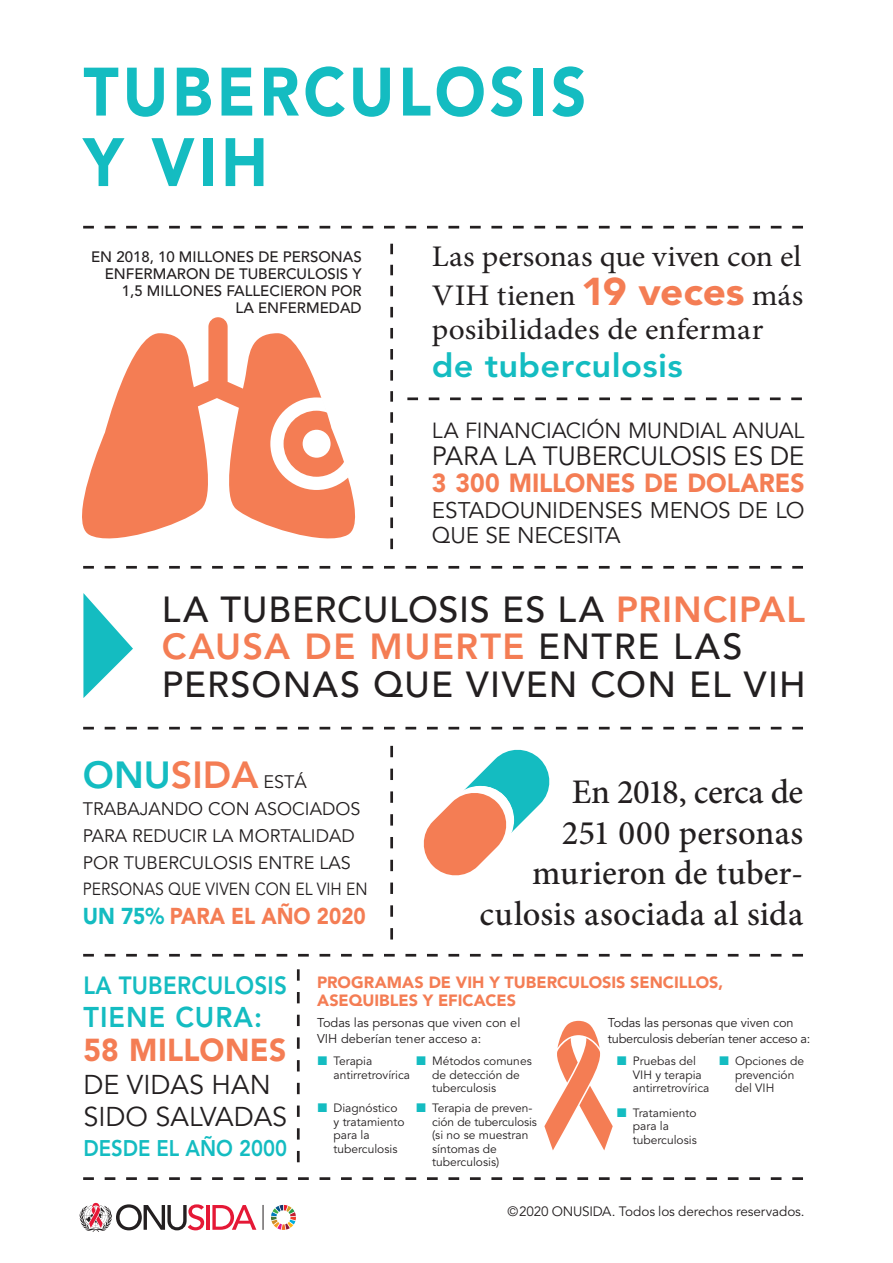
<style>
.page{position:relative;width:893px;height:1263px;background:#fff}
.page>*{position:absolute;margin:0;border:0;box-sizing:border-box;transform-origin:0 0}
.t1{font:900 67.65px/70.5px "Avenir";letter-spacing:.065em;color:#14bcc1;scale:.91 1}
.t2{font:800 37.5px "Avenir";color:#f47d54}
.t3{font:500 36px/37.5px "Avenir";letter-spacing:.025em;color:#231f20}
.t4{font:500 34.5px/40.5px "Minion Pro";color:#231f20;text-align:right}
.t5{font:800 32.85px "Avenir";letter-spacing:.01em;color:#14bcc1;scale:1.05 1}
.t6{font:900 31.5px "Avenir";letter-spacing:.01em;color:#f47d54;scale:.95 1}
.t7{font:30px/39px "Minion Pro";color:#231f20;scale:1.05 1}
.t8{font:800 28.35px "Avenir";letter-spacing:.04em;color:#14bcc1;scale:.95 1}
.t9{font:27px/31.5px "Avenir";color:#231f20}
.t10{font:26.25px "Avenir";letter-spacing:-.01em;color:#231f20}
.t11{font:900 25.95px "Avenir";letter-spacing:-.005em;color:#f47d54;scale:.95 1}
.t12{font:800 24.75px "Avenir";letter-spacing:.01em;color:#14bcc1;scale:.91 1}
.t13{font:900 22.8px "Avenir";color:#f47d54;scale:.9 1}
.t14{font:22.5px/25.5px "Avenir";letter-spacing:-.01em;color:#231f20}
.t15{font:800 22.5px "Avenir";color:#14bcc1;scale:.9 1}
.t16{font:21.75px "Avenir";letter-spacing:-.005em;color:#231f20}
.t17{font:18px/27px "Avenir";color:#231f20}
.t18{font:17.55px "Avenir";color:#231f20;scale:.9 1}
.t19{font:900 16.2px/18.8px "Avenir";color:#f47d54}
.t20{font:500 15px/17.1px "Avenir";color:#231f20;text-align:right}
.t21{font:13.5px "Avenir";letter-spacing:-.01em;color:#231f20}
.t22{font:12.75px/16.2px "Avenir";letter-spacing:-.01em;color:#231f20}
.t23{font:12px/13.5px "Avenir";color:#231f20}
.s1{font-family:"Avenir";font-weight:900;font-size:38.4px;color:#f47d54}
.s2{font-weight:800;color:#f47d54}
.s3{color:#14bcc1}
.s4{font-weight:400;font-size:18px;color:#231f20}
</style>
<div class="page">
<svg style="left:83px;top:226px;width:720px;height:3px"></svg>
<svg style="left:83px;top:1177px;width:720px;height:3px"></svg>
<svg style="left:390px;top:244px;width:3px;height:305px"></svg>
<svg style="left:297px;top:969px;width:3px;height:193px"></svg>
<svg style="left:82px;top:317px;width:274px;height:222px;fill:#f47d54"></svg>
<svg style="left:270px;top:397px;width:79px;height:93px"></svg>
<div style="left:303px;top:430px;width:28px;height:28px;background:#fff;border-radius:50%"></div>
<svg style="left:83px;top:593px;width:50px;height:105px"></svg>
<svg style="left:83px;top:954px;width:720px;height:2px"></svg>
<svg style="left:83px;top:566px;width:720px;height:3px"></svg>
<svg style="left:83px;top:727px;width:720px;height:2px"></svg>
<svg style="left:407px;top:397px;width:395px;height:3px"></svg>
<svg style="left:390px;top:746px;width:3px;height:193px"></svg>
<svg style="left:271px;top:1205px;width:25px;height:25px"></svg>
<svg style="left:263px;top:1205px;width:1px;height:25px"></svg>
<svg style="left:79px;top:1203px;width:125px;height:29px"></svg>
<hr style="left:206px;top:1205px;width:4px;height:25px;background:#e51836">
<svg style="left:212px;top:1205px;width:44px;height:25px"></svg>
<svg style="left:423px;top:749px;width:127px;height:127px"></svg>
<svg style="left:544px;top:1021px;width:69px;height:129px"></svg>
<h1 class="t1" style="left:83px;top:57px;width:554px">TUBERCULOSIS<br>Y VIH</h1>
<p class="t20" style="left:91px;top:249px;width:272px">EN 2018, 10 MILLONES DE PERSONAS<br>ENFERMARON DE TUBERCULOSIS Y<br>1,5 MILLONES FALLECIERON POR<br>LA ENFERMEDAD</p>
<h3 class="t7" style="left:432px;top:237px;width:355px">Las personas que viven con el<br>VIH tienen <span class="s1">19 veces</span> más</h3>
<h3 class="t7" style="left:432px;top:310px;width:317px">posibilidades de enfermar</h3>
<h3 class="t5" style="left:432px;top:346px;width:241px">de tuberculosis</h3>
<h3 class="t16" style="left:432px;top:418px;width:374px">LA FINANCIACIÓN MUNDIAL ANUAL</h3>
<h3 class="t10" style="left:432px;top:441px;width:374px">PARA LA TUBERCULOSIS ES DE</h3>
<h3 class="t11" style="left:432px;top:467px;width:394px">3 300 MILLONES DE DOLARES</h3>
<h3 class="t14" style="left:432px;top:498px;width:374px">ESTADOUNIDENSES MENOS DE LO<br>QUE SE NECESITA</h3>
<h3 class="t3" style="left:162px;top:591px;width:645px">LA TUBERCULOSIS ES LA <span class="s2">PRINCIPAL<br>CAUSA DE MUERTE</span> ENTRE LAS<br>PERSONAS QUE VIVEN CON EL VIH</h3>
<h2 class="t2" style="left:83px;top:753px;width:226px"><span class="s3">ONU</span>SIDA <span class="s4">ESTÁ</span></h2>
<h3 class="t17" style="left:83px;top:796px;width:279px">TRABAJANDO CON ASOCIADOS<br>PARA REDUCIR LA MORTALIDAD<br>POR TUBERCULOSIS ENTRE LAS</h3>
<h3 class="t18" style="left:83px;top:879px;width:318px">PERSONAS QUE VIVEN CON EL VIH EN</h3>
<h3 class="t13" style="left:83px;top:902px;width:316px"><span class="s3">UN 75%</span> PARA EL AÑO 2020</h3>
<h3 class="t4" style="left:479px;top:772px;width:325px">En 2018, cerca de<br>251 000 personas murieron de tuber&shy;culosis asociada al sida</h3>
<h3 class="t12" style="left:83px;top:971px;width:225px">LA TUBERCULOSIS</h3>
<h3 class="t8" style="left:83px;top:1000px;width:190px">TIENE CURA:</h3>
<h3 class="t6" style="left:83px;top:1031px;width:215px">58 MILLONES</h3>
<h3 class="t9" style="left:83px;top:1070px;width:205px">DE VIDAS HAN<br>SIDO SALVADAS</h3>
<h3 class="t15" style="left:83px;top:1135px;width:228px">DESDE EL AÑO 2000</h3>
<h3 class="t19" style="left:317px;top:973px;width:408px">PROGRAMAS DE VIH Y TUBERCULOSIS SENCILLOS,<br>ASEQUIBLES Y EFICACES</h3>
<p class="t22" style="left:317px;top:1015px;width:205px">Todas las personas que viven con el<br>VIH deberían tener acceso a:</p>
<p class="t23" style="left:334px;top:1055px;width:78px">Terapia antirretrovírica</p>
<p class="t23" style="left:432px;top:1055px;width:101px">Métodos comunes de detección de tuberculosis</p>
<p class="t23" style="left:334px;top:1102px;width:73px">Diagnóstico y tratamiento para la tuberculosis</p>
<p class="t23" style="left:432px;top:1102px;width:106px">Terapia de preven&shy;ción de tuberculosis (si no se muestran síntomas de tuberculosis)</p>
<p class="t22" style="left:608px;top:1015px;width:204px">Todas las personas que viven con tuberculosis deberían tener acceso a:</p>
<p class="t23" style="left:633px;top:1055px;width:78px">Pruebas del<br>VIH y terapia antirretrovírica</p>
<p class="t23" style="left:735px;top:1055px;width:70px">Opciones de prevención del VIH</p>
<p class="t23" style="left:633px;top:1106px;width:65px">Tratamiento para la tuberculosis</p>
<p class="t21" style="left:507px;top:1204px;width:299px">©2020 ONUSIDA. Todos los derechos reservados.</p>
</div>
